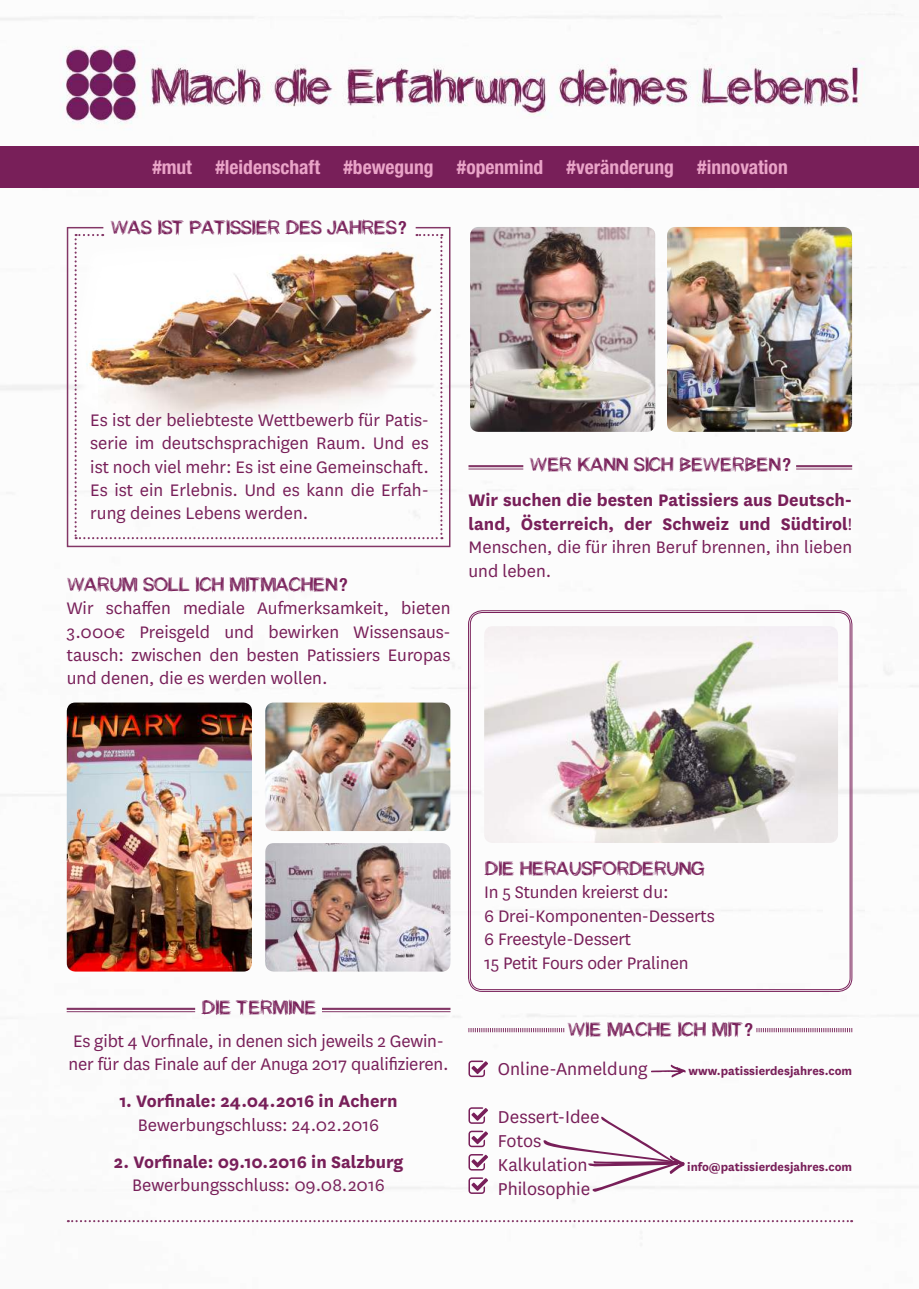
<style>
.page{position:relative;width:919px;height:1289px;background:#fff}
.page>*{position:absolute;margin:0;border:0;box-sizing:border-box;transform-origin:0 0}
.t1{font:20.1px/24.2px "National";color:#781f59}
.t2{font:19.5px/23.4px "National";letter-spacing:-.01em;color:#781f59}
.t3{font:700 19.5px/23.4px "National";color:#781f59;text-align:justify}
.t4{font:19.5px "Stroke";color:#781f59}
.t5{font:700 condensed 19.5px "Helvetica Neue LT Std";color:#eaa4c8}
.t6{font:700 13.35px "National";color:#781f59}
.s1{font-family:"Helvetica Neue LT Std";font-weight:700;font-stretch:condensed;font-size:18px}
.s2{font-weight:400}
</style>
<div class="page">
<img style="left:0;top:13px;width:918px;height:1232px">
<svg style="left:66px;top:225px;width:385px;height:323px"></svg>
<div style="left:0;top:146px;width:918px;height:42px;background:#781f59"></div>
<hr style="left:796px;top:465px;width:56px;height:2px;background:#833666">
<hr style="left:796px;top:468px;width:56px;height:1px;background:#833666">
<hr style="left:468px;top:465px;width:55px;height:2px;background:#833666">
<hr style="left:468px;top:468px;width:55px;height:1px;background:#833666">
<div style="left:470px;top:612px;width:380px;height:377px;border:1px solid #781f59;border-radius:12px"></div>
<img style="left:484px;top:626px;width:354px;height:217px">
<img style="left:67px;top:702px;width:185px;height:269px">
<img style="left:265px;top:843px;width:185px;height:128px">
<img style="left:265px;top:702px;width:185px;height:129px">
<hr style="left:67px;top:227px;width:36px;height:1px;background:#833666">
<svg style="left:75px;top:234px;width:367px;height:305px"></svg>
<svg style="left:68px;top:1219px;width:784px;height:3px"></svg>
<img style="left:470px;top:227px;width:185px;height:205px">
<img style="left:667px;top:227px;width:185px;height:205px">
<svg style="left:468px;top:1060px;width:20px;height:17px"></svg>
<svg style="left:468px;top:1107px;width:20px;height:16px"></svg>
<svg style="left:468px;top:1130px;width:20px;height:17px"></svg>
<svg style="left:468px;top:1153px;width:20px;height:17px"></svg>
<svg style="left:468px;top:1177px;width:20px;height:16px"></svg>
<svg style="left:650px;top:1064px;width:35px;height:13px"></svg>
<svg style="left:543px;top:1116px;width:141px;height:75px"></svg>
<hr style="left:322px;top:1007px;width:128px;height:2px;background:#833666">
<hr style="left:322px;top:1011px;width:128px;height:1px;background:#833666">
<hr style="left:67px;top:1007px;width:128px;height:2px;background:#833666">
<hr style="left:67px;top:1011px;width:128px;height:1px;background:#833666">
<svg style="left:468px;top:1027px;width:96px;height:5px"></svg>
<svg style="left:756px;top:1027px;width:96px;height:5px"></svg>
<img style="left:76px;top:243px;width:366px;height:181px">
<p class="t5" style="left:152px;top:155px;width:636px">#mut #leidenschaft #bewegung #openmind #veränderung #innovation</p>
<p class="t4" style="left:110px;top:220px;width:298px">WAS IST PATISSIER DES JAHRES <span class="s1">?</span></p>
<p class="t2" style="left:90px;top:407px;width:340px;text-align:justify">Es ist der beliebteste Wettbewerb für Patis&shy;serie im deutschsprachigen Raum. Und es ist noch viel mehr: Es ist eine Gemeinschaft.<br>Es ist ein Erlebnis. Und es kann die Erfah&shy;rung deines Lebens werden.</p>
<p class="t4" style="left:67px;top:576px;width:282px">WARUM SOLL ICH MITMACHEN <span class="s1">?</span></p>
<p class="t2" style="left:67px;top:595px;width:385px;text-align:justify">Wir schaffen mediale Aufmerksamkeit, bieten 3.000€ Preisgeld und bewirken Wissensaus&shy;tausch: zwischen den besten Patissiers Europas und denen, die es werden wollen.</p>
<p class="t4" style="left:529px;top:456px;width:263px">WER KANN SICH BEWERBEN <span class="s1">?</span></p>
<p class="t3" style="left:468px;top:487px;width:385px">Wir suchen die besten Patissiers aus Deutsch&shy;land, Österreich, der Schweiz und Südtirol<span class="s2">!<br>Menschen, die für ihren Beruf brennen, ihn lieben und leben.</span></p>
<p class="t4" style="left:201px;top:999px;width:116px">DIE TERMINE</p>
<p class="t2" style="left:68px;top:1028px;width:381px">Es gibt 4 Vorfinale, in denen sich jeweils 2 Gewin&shy;ner für das Finale auf der Anuga 2017 qualifizieren.</p>
<p class="t3" style="left:119px;top:1088px;width:280px">1. Vorfinale: 24.04.2016 in Achern</p>
<p class="t2" style="left:138px;top:1112px;width:243px">Bewerbungschluss: 24.02.2016</p>
<p class="t3" style="left:114px;top:1148px;width:291px">2. Vorfinale: 09.10.2016 in Salzburg</p>
<p class="t2" style="left:132px;top:1172px;width:254px">Bewerbungsschluss: 09.08.2016</p>
<p class="t4" style="left:484px;top:860px;width:221px">DIE HERAUSFORDERUNG</p>
<p class="t2" style="left:484px;top:879px;width:232px">In 5 Stunden kreierst du:<br>6 Drei-Komponenten-Desserts<br>6 Freestyle-Dessert<br>15 Petit Fours oder Pralinen</p>
<p class="t4" style="left:567px;top:1021px;width:187px">WIE MACHE ICH MIT <span class="s1">?</span></p>
<p class="t1" style="left:498px;top:1055px;width:151px">Online-Anmeldung</p>
<p class="t6" style="left:688px;top:1061px;width:165px">www.patissierdesjahres.com</p>
<p class="t1" style="left:498px;top:1103px;width:103px">Dessert-Idee<br>Fotos<br>Kalkulation</p>
<p class="t6" style="left:687px;top:1157px;width:166px">info@patissierdesjahres.com</p>
<p class="t1" style="left:498px;top:1176px;width:94px">Philosophie</p>
</div>
